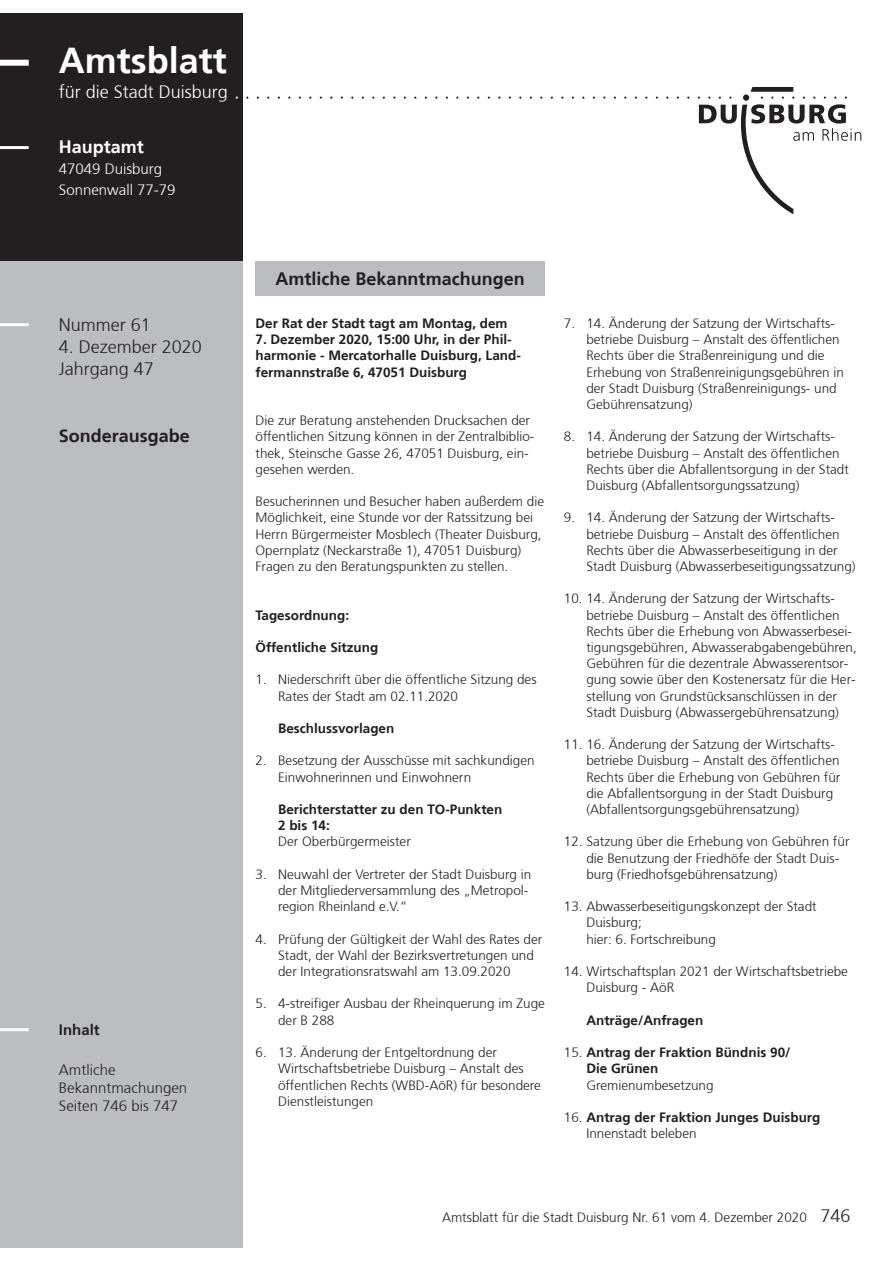
<style>
.page{position:relative;width:893px;height:1263px;background:#fff}
.page>*{position:absolute;margin:0;border:0;box-sizing:border-box;transform-origin:0 0}
.t1{font:150px "Duisburg Logo";color:#231f20}
.t2{font:700 36px "Frutiger 65";color:#fff}
.Nummer_Datum_Jahrgan{font:700 18px "Frutiger 65";color:#231f20}
.Nummer_Datum_Jahrgan-2{font:300 18px "Frutiger 45";color:#231f20}
.Adresse_Kopf{font:300 18px "Frutiger 45";color:#fff}
.Adresse_Kopf-2{font:700 18px "Frutiger 65";color:#fff}
.t3{font:300 15px "Frutiger 45";color:#231f20}
.Adresse_Kopf-3{font:300 15px "Frutiger 45";color:#fff}
.t4{font:700 15px "Frutiger 65";color:#231f20}
.Fließtext{font:300 13.5px/16.2px "Frutiger 45";color:#231f20}
.Fließtext-2{font:700 13.5px/16.2px "Frutiger 65";color:#231f20}
.Fußzeile{font:300 13.5px "Frutiger 45";color:#231f20}
.s1{color:#fff}
.s2{font-family:"Frutiger 45";font-weight:300}
</style>
<div class="page">
<div style="left:0;top:13px;width:242px;height:251px;background:#231f20"></div>
<div style="left:0;top:261px;width:242px;height:987px;background:#bcbdc0"></div>
<div style="left:0;top:60px;width:29px;height:6px;background:#fff"></div>
<hr style="left:0;top:146px;width:29px;height:3px;background:#fff">
<hr style="left:0;top:323px;width:29px;height:3px;background:#fff">
<hr style="left:0;top:1028px;width:29px;height:3px;background:#fff">
<div style="left:256px;top:261px;width:289px;height:35px;background:#bcbdc0"></div>
<p class="t2" style="left:59px;top:39px;width:170px">Amtsblatt</p>
<p class="Adresse_Kopf" style="left:59px;top:82px;width:171px">für die Stadt Duisburg</p>
<p class="Adresse_Kopf-2" style="left:59px;top:137px;width:87px">Hauptamt</p>
<p class="Adresse_Kopf-3" style="left:59px;top:161px;width:105px">47049 Duisburg</p>
<p class="Adresse_Kopf-3" style="left:59px;top:182px;width:118px">Sonnenwall 77-79</p>
<p class="t1" style="left:236px;top:-41px;width:627px"><span class="s1">.</span>.......................................L</p>
<p class="Nummer_Datum_Jahrgan-2" style="left:59px;top:315px;width:94px">Nummer 61</p>
<p class="Nummer_Datum_Jahrgan-2" style="left:59px;top:337px;width:145px">4. Dezember 2020</p>
<p class="Nummer_Datum_Jahrgan-2" style="left:59px;top:358px;width:97px">Jahrgang 47</p>
<p class="Nummer_Datum_Jahrgan" style="left:59px;top:425px;width:133px">Sonderausgabe</p>
<p class="t4" style="left:59px;top:1021px;width:42px">Inhalt</p>
<p class="t3" style="left:59px;top:1061px;width:58px">Amtliche</p>
<p class="t3" style="left:59px;top:1079px;width:130px">Bekanntmachungen</p>
<p class="t3" style="left:59px;top:1097px;width:121px">Seiten 746 bis 747</p>
<p class="Nummer_Datum_Jahrgan" style="left:276px;top:268px;width:251px">Amtliche Bekanntmachungen</p>
<p class="Fließtext-2" style="left:256px;top:315px;width:254px">Der Rat der Stadt tagt am Montag, dem</p>
<p class="Fließtext-2" style="left:256px;top:331px;width:267px">7. Dezember 2020, 15:00 Uhr, in der Phil&shy;harmonie - Mercatorhalle Duisburg, Land&shy;fermannstraße 6, 47051 Duisburg</p>
<p class="Fließtext" style="left:256px;top:413px;width:280px">Die zur Beratung anstehenden Drucksachen der öffentlichen Sitzung können in der Zentralbiblio&shy;thek, Steinsche Gasse 26, 47051 Duisburg, ein&shy;gesehen werden.</p>
<p class="Fließtext" style="left:256px;top:494px;width:290px">Besucherinnen und Besucher haben außerdem die Möglichkeit, eine Stunde vor der Ratssitzung bei Herrn Bürgermeister Mosblech (Theater Duisburg, Opernplatz (Neckarstraße 1), 47051 Duisburg)<br>Fragen zu den Beratungspunkten zu stellen.</p>
<p class="Fließtext-2" style="left:256px;top:607px;width:95px">Tagesordnung:</p>
<p class="Fließtext-2" style="left:256px;top:639px;width:124px">Öffentliche Sitzung</p>
<p class="Fließtext" style="left:278px;top:672px;width:260px;text-indent:-23px">1. Niederschrift über die öffentliche Sitzung des<br>Rates der Stadt am 02.11.2020</p>
<p class="Fließtext-2" style="left:278px;top:720px;width:118px">Beschlussvorlagen</p>
<p class="Fließtext" style="left:278px;top:753px;width:258px;text-indent:-23px">2. Besetzung der Ausschüsse mit sachkundigen<br>Einwohnerinnen und Einwohnern</p>
<p class="Fließtext-2" style="left:278px;top:801px;width:226px">Berichterstatter zu den TO-Punkten<br>2 bis 14:</p>
<p class="Fließtext" style="left:278px;top:834px;width:134px">Der Oberbürgermeister</p>
<p class="Fließtext" style="left:278px;top:866px;width:255px;text-indent:-23px">3. Neuwahl der Vertreter der Stadt Duisburg in der Mitgliederversammlung des „Metropol&shy;region Rheinland e.V.“</p>
<p class="Fließtext" style="left:278px;top:931px;width:266px;text-indent:-23px">4. Prüfung der Gültigkeit der Wahl des Rates der<br>Stadt, der Wahl der Bezirksvertretungen und der Integrationsratswahl am 13.09.2020</p>
<p class="Fließtext" style="left:278px;top:996px;width:268px;text-indent:-23px">5. 4-streifiger Ausbau der Rheinquerung im Zuge der B 288</p>
<p class="Fließtext" style="left:278px;top:1044px;width:264px;text-indent:-23px">6. 13. Änderung der Entgeltordnung der Wirtschaftsbetriebe Duisburg – Anstalt des öffentlichen Rechts (WBD-AöR) für besondere Dienstleistungen</p>
<p class="Fließtext" style="left:586px;top:315px;width:259px;text-indent:-23px">7. 14. Änderung der Satzung der Wirtschafts&shy;betriebe Duisburg – Anstalt des öffentlichen Rechts über die Straßenreinigung und die Erhebung von Straßenreinigungsgebühren in der Stadt Duisburg (Straßenreinigungs- und Gebührensatzung)</p>
<p class="Fließtext" style="left:586px;top:429px;width:264px;text-indent:-23px">8. 14. Änderung der Satzung der Wirtschafts&shy;betriebe Duisburg – Anstalt des öffentlichen Rechts über die Abfallentsorgung in der Stadt Duisburg (Abfallentsorgungssatzung)</p>
<p class="Fließtext" style="left:586px;top:510px;width:271px;text-indent:-23px">9. 14. Änderung der Satzung der Wirtschafts&shy;betriebe Duisburg – Anstalt des öffentlichen Rechts über die Abwasserbeseitigung in der Stadt Duisburg (Abwasserbeseitigungssatzung)</p>
<p class="Fließtext" style="left:586px;top:591px;width:272px;text-indent:-23px">10. 14. Änderung der Satzung der Wirtschafts&shy;betriebe Duisburg – Anstalt des öffentlichen Rechts über die Erhebung von Abwasserbesei&shy;tigungsgebühren, Abwasserabgabengebühren, Gebühren für die dezentrale Abwasserentsor&shy;gung sowie über den Kostenersatz für die Her&shy;stellung von Grundstücksanschlüssen in der Stadt Duisburg (Abwassergebührensatzung)</p>
<p class="Fließtext" style="left:586px;top:737px;width:256px;text-indent:-23px">11. 16. Änderung der Satzung der Wirtschafts&shy;betriebe Duisburg – Anstalt des öffentlichen Rechts über die Erhebung von Gebühren für die Abfallentsorgung in der Stadt Duisburg (Abfallentsorgungsgebührensatzung)</p>
<p class="Fließtext" style="left:586px;top:834px;width:265px;text-indent:-23px">12. Satzung über die Erhebung von Gebühren für die Benutzung der Friedhöfe der Stadt Duis&shy;burg (Friedhofsgebührensatzung)</p>
<p class="Fließtext" style="left:586px;top:899px;width:232px;text-indent:-23px">13. Abwasserbeseitigungskonzept der Stadt<br>Duisburg;</p>
<p class="Fließtext" style="left:586px;top:931px;width:131px">hier: 6. Fortschreibung</p>
<p class="Fließtext" style="left:586px;top:963px;width:263px;text-indent:-23px">14. Wirtschaftsplan 2021 der Wirtschaftsbetriebe<br>Duisburg - AöR</p>
<p class="Fließtext-2" style="left:586px;top:1012px;width:119px">Anträge/Anfragen</p>
<p class="Fließtext-2" style="left:586px;top:1044px;width:206px;text-indent:-23px"><span class="s2">15.</span> Antrag der Fraktion Bündnis 90/<br>Die Grünen</p>
<p class="Fließtext" style="left:586px;top:1077px;width:129px">Gremienumbesetzung</p>
<p class="Fließtext-2" style="left:564px;top:1109px;width:258px"><span class="s2">16.</span> Antrag der Fraktion Junges Duisburg</p>
<p class="Fließtext" style="left:586px;top:1125px;width:112px">Innenstadt beleben</p>
<p class="Fußzeile" style="left:442px;top:1210px;width:366px">Amtsblatt für die Stadt Duisburg Nr. 61 vom 4. Dezember 2020</p>
<p class="Nummer_Datum_Jahrgan-2" style="left:820px;top:1206px;width:32px">746</p>
</div>
